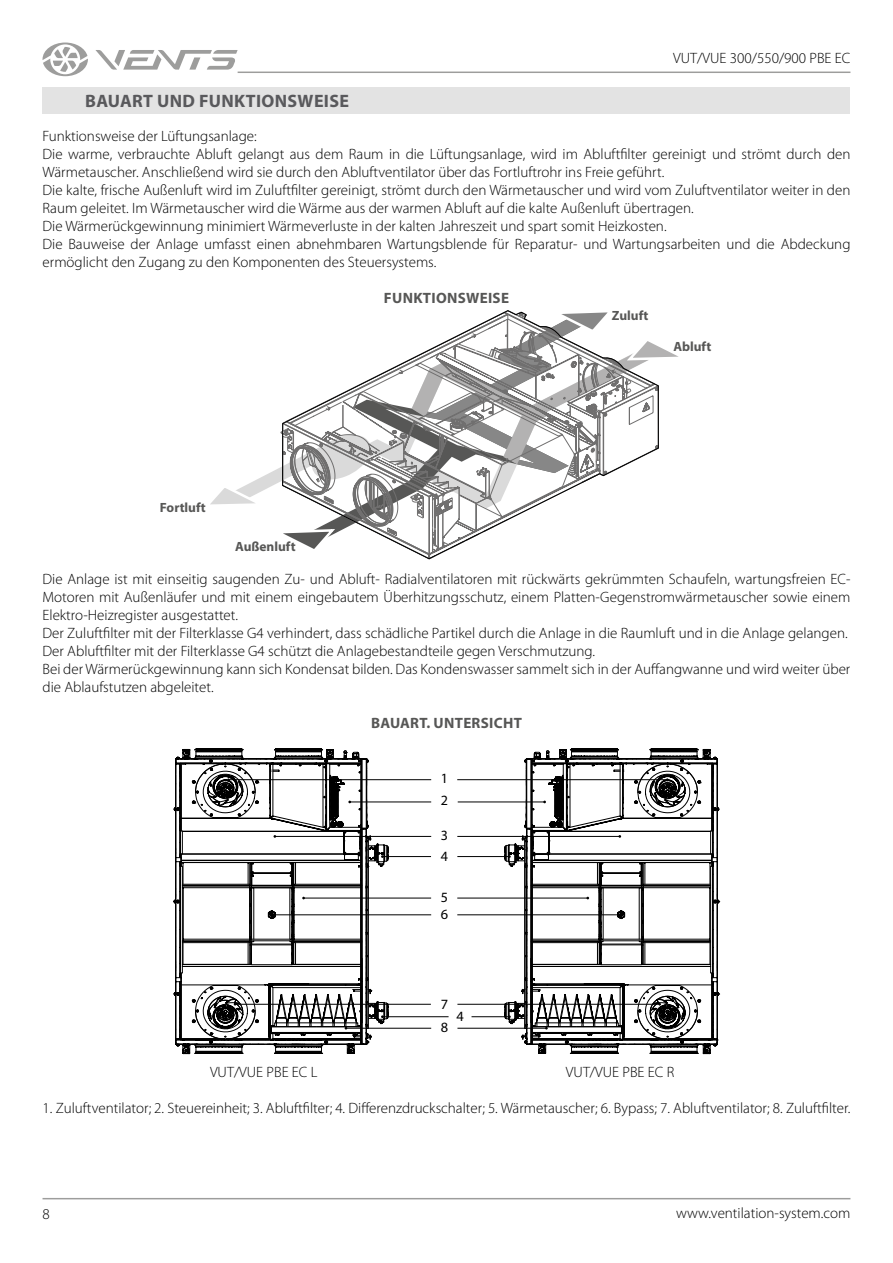
<style>
.page{position:relative;width:893px;height:1263px;background:#fff}
.page>*{position:absolute;margin:0;border:0;box-sizing:border-box;transform-origin:0 0}
.t1{font:700 18px "Myriad Pro";letter-spacing:.02em;color:#59595c}
.t2{font:300 15px/18px "Myriad Pro";color:#000}
.t3{font:700 15px "Myriad Pro";letter-spacing:.02em;color:#575756}
.t4{font:14.1px/21.3px "Myriad Pro";color:#000}
.t5{font:700 13.35px "Myriad Pro";color:#575756}
</style>
<div class="page">
<hr style="left:43px;top:1198px;width:807px;height:1px;background:#9d9d9c">
<hr style="left:238px;top:72px;width:612px;height:1px;background:#9d9d9c">
<svg style="left:95px;top:50px;width:143px;height:20px"></svg>
<svg style="left:43px;top:43px;width:45px;height:33px"></svg>
<svg style="left:210px;top:347px;width:468px;height:158px"></svg>
<svg style="left:282px;top:310px;width:377px;height:249px"></svg>
<hr style="left:382px;top:1016px;width:67px;height:1px;background:#000">
<hr style="left:471px;top:1016px;width:38px;height:1px;background:#000">
<hr style="left:346px;top:1028px;width:85px;height:1px;background:#000">
<hr style="left:457px;top:1028px;width:89px;height:1px;background:#000">
<hr style="left:235px;top:1004px;width:196px;height:1px;background:#000">
<hr style="left:457px;top:1004px;width:203px;height:1px;background:#000">
<hr style="left:382px;top:856px;width:49px;height:1px;background:#000">
<hr style="left:457px;top:856px;width:52px;height:1px;background:#000">
<hr style="left:275px;top:836px;width:156px;height:1px;background:#000">
<hr style="left:457px;top:836px;width:163px;height:1px;background:#000">
<hr style="left:228px;top:779px;width:203px;height:1px;background:#000">
<hr style="left:457px;top:779px;width:210px;height:1px;background:#000">
<hr style="left:350px;top:802px;width:81px;height:1px;background:#000">
<hr style="left:458px;top:802px;width:87px;height:1px;background:#000">
<hr style="left:303px;top:898px;width:128px;height:1px;background:#000">
<hr style="left:457px;top:898px;width:131px;height:1px;background:#000">
<hr style="left:271px;top:914px;width:160px;height:1px;background:#000">
<svg style="left:174px;top:748px;width:214px;height:307px"></svg>
<hr style="left:457px;top:914px;width:165px;height:1px;background:#000">
<svg style="left:505px;top:748px;width:215px;height:307px"></svg>
<div style="left:43px;top:87px;width:807px;height:27px;background:#e3e3e3"></div>
<p class="t1" style="left:85px;top:89px;width:265px">BAUART UND FUNKTIONSWEISE</p>
<p class="t2" style="left:673px;top:49px;width:179px">VUT/VUE 300/550/900 PBE EC</p>
<p class="t2" style="left:43px;top:127px;width:809px">Funktionsweise der Lüftungsanlage:<br>Die warme, verbrauchte Abluft gelangt aus dem Raum in die Lüftungsanlage, wird im Abluftfilter gereinigt und strömt durch den Wärmetauscher. Anschließend wird sie durch den Abluftventilator über das Fortluftrohr ins Freie geführt.<br>Die kalte, frische Außenluft wird im Zuluftfilter gereinigt, strömt durch den Wärmetauscher und wird vom Zuluftventilator weiter in den Raum geleitet. Im Wärmetauscher wird die Wärme aus der warmen Abluft auf die kalte Außenluft übertragen.<br>Die Wärmerückgewinnung minimiert Wärmeverluste in der kalten Jahreszeit und spart somit Heizkosten.<br>Die Bauweise der Anlage umfasst einen abnehmbaren Wartungsblende für Reparatur- und Wartungsarbeiten und die Abdeckung ermöglicht den Zugang zu den Komponenten des Steuersystems.</p>
<p class="t3" style="left:384px;top:288px;width:127px">FUNKTIONSWEISE</p>
<p class="t5" style="left:612px;top:307px;width:38px">Zuluft</p>
<p class="t5" style="left:673px;top:338px;width:39px">Abluft</p>
<p class="t5" style="left:160px;top:499px;width:47px">Fortluft</p>
<p class="t5" style="left:235px;top:538px;width:62px">Außenluft</p>
<p class="t2" style="left:43px;top:570px;width:809px">Die Anlage ist mit einseitig saugenden Zu- und Abluft- Radialventilatoren mit rückwärts gekrümmten Schaufeln, wartungsfreien EC-Motoren mit Außenläufer und mit einem eingebautem Überhitzungsschutz, einem Platten-Gegenstromwärmetauscher sowie einem Elektro-Heizregister ausgestattet.<br>Der Zuluftfilter mit der Filterklasse G4 verhindert, dass schädliche Partikel durch die Anlage in die Raumluft und in die Anlage gelangen.<br>Der Abluftfilter mit der Filterklasse G4 schützt die Anlagebestandteile gegen Verschmutzung.<br>Bei der Wärmerückgewinnung kann sich Kondensat bilden. Das Kondenswasser sammelt sich in der Auffangwanne und wird weiter über die Ablaufstutzen abgeleitet.</p>
<p class="t3" style="left:371px;top:713px;width:152px">BAUART. UNTERSICHT</p>
<p class="t4" style="left:441px;top:768px;width:9px">1<br>2</p>
<p class="t4" style="left:441px;top:825px;width:9px;line-height:20.4px">3<br>4</p>
<p class="t4" style="left:441px;top:888px;width:9px;line-height:16.8px">5<br>6</p>
<p class="t4" style="left:441px;top:992px;width:9px;line-height:23.1px">7<br>8</p>
<p class="t4" style="left:456px;top:1005px;width:9px">4</p>
<p class="t2" style="left:210px;top:1063px;width:109px">VUT/VUE PBE EC L</p>
<p class="t2" style="left:566px;top:1063px;width:110px">VUT/VUE PBE EC R</p>
<p class="t2" style="left:43px;top:1099px;width:809px">1. Zuluftventilator; 2. Steuereinheit; 3. Abluftfilter; 4. Differenzdruckschalter; 5. Wärmetauscher; 6. Bypass; 7. Abluftventilator; 8. Zuluftfilter.</p>
<p class="t2" style="left:43px;top:1205px;width:9px">8</p>
<p class="t2" style="left:676px;top:1204px;width:176px">www.ventilation-system.com</p>
</div>
